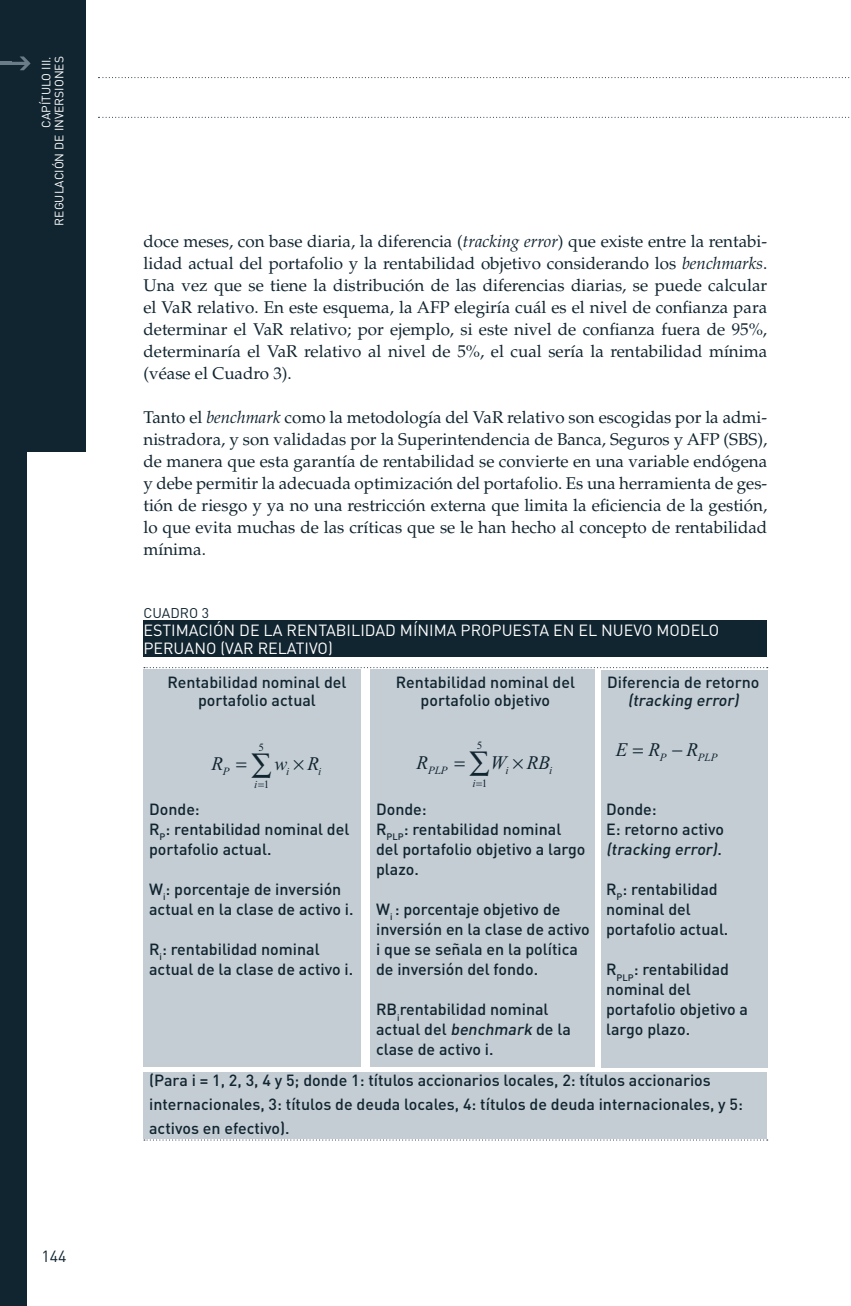
<style>
.page{position:relative;width:851px;height:1306px;background:#fff}
.page>*{position:absolute;margin:0;border:0;box-sizing:border-box;transform-origin:0 0}
.t1{font:italic 19.2px "Times New Roman";color:#112530}
.t2{font:17px/22px "Palatino";color:#112530;text-align:justify}
.t3{font:500 16px/20px "DIN";color:#112530}
.t4{font:16px "DIN";color:#fff}
.t5{font:italic 500 16px "DIN";color:#112530}
.t6{font:16px "DIN";color:#112530}
.t7{font:14px "DIN";color:#112530}
.t8{font:12px/13px "DIN";color:#fff;text-align:right}
.t9{font:italic 11.2px "Times New Roman";color:#112530}
.t10{font:11.2px "Times New Roman";color:#112530}
.s1{font-style:italic}
</style>
<div class="page">
<div style="left:0;top:0;width:86px;height:451px;background:#112530"></div>
<div style="left:0;top:359px;width:27px;height:946px;background:#112530"></div>
<svg style="left:0;top:56px;width:31px;height:14px"></svg>
<svg style="left:98px;top:117px;width:752px;height:1px"></svg>
<svg style="left:98px;top:77px;width:752px;height:1px"></svg>
<div style="left:143px;top:1072px;width:624px;height:66px;background:#c4cdd4"></div>
<div style="left:370px;top:669px;width:224px;height:397px;background:#c4cdd4"></div>
<div style="left:601px;top:669px;width:166px;height:398px;background:#c4cdd4"></div>
<div style="left:143px;top:669px;width:218px;height:397px;background:#c4cdd4"></div>
<div style="left:143px;top:620px;width:624px;height:36px;background:#112530"></div>
<svg style="left:144px;top:667px;width:624px;height:1px"></svg>
<svg style="left:144px;top:1139px;width:624px;height:1px"></svg>
<p class="t8" style="left:39px;top:225px;width:171px;rotate:-90deg">CAPÍTULO III .<br>REGULACIÓN DE INVERSIONES</p>
<p class="t6" style="left:41px;top:1246px;width:27px">144</p>
<p class="t2" style="left:143px;top:231px;width:625px">doce meses, con base diaria, la diferencia (<span class="s1">tracking error</span>) que existe entre la rentabi&shy;lidad actual del portafolio y la rentabilidad objetivo considerando los <span class="s1">benchmarks</span>.<br>Una vez que se tiene la distribución de las diferencias diarias, se puede calcular el VaR relativo. En este esquema, la AFP elegiría cuál es el nivel de confianza para determinar el VaR relativo; por ejemplo, si este nivel de confianza fuera de 95%, determinaría el VaR relativo al nivel de 5%, el cual sería la rentabilidad mínima (véase el Cuadro 3).</p>
<p class="t2" style="left:143px;top:407px;width:625px">Tanto el <span class="s1">benchmark</span> como la metodología del VaR relativo son escogidas por la admi&shy;nistradora, y son validadas por la Superintendencia de Banca, Seguros y AFP (SBS), de manera que esta garantía de rentabilidad se convierte en una variable endógena y debe permitir la adecuada optimización del portafolio. Es una herramienta de ges&shy;tión de riesgo y ya no una restricción externa que limita la eficiencia de la gestión, lo que evita muchas de las críticas que se le han hecho al concepto de rentabilidad mínima.</p>
<p class="t7" style="left:143px;top:603px;width:19px">CUAD</p>
<p class="t7" style="left:180px;top:603px;width:31px">RO 3</p>
<p class="t4" style="left:143px;top:619px;width:164px">ESTIMACIÓN DE LA RENTABILIDAD</p>
<p class="t4" style="left:400px;top:619px;width:102px">MÍNIMA PROPUESTA</p>
<p class="t4" style="left:553px;top:619px;width:59px">ENELNUE</p>
<p class="t4" style="left:633px;top:619px;width:87px">VO MODELO</p>
<p class="t4" style="left:143px;top:637px;width:41px">PERUAN</p>
<p class="t4" style="left:206px;top:637px;width:30px">O (VAR</p>
<p class="t4" style="left:258px;top:637px;width:20px">RELATI</p>
<p class="t4" style="left:309px;top:637px;width:25px">VO)</p>
<p class="t3" style="left:167px;top:673px;width:181px;line-height:18px;text-align:center">Rentabilidad nominal del portafolio actual</p>
<p class="t3" style="left:396px;top:673px;width:181px;line-height:18px;text-align:center">Rentabilidad nominal del portafolio objetivo</p>
<p class="t3" style="left:607px;top:672px;width:154px">Diferencia de retorno</p>
<p class="t5" style="left:628px;top:690px;width:116px">(tracking error)</p>
<p class="t10" style="left:259px;top:739px;width:7px">5</p>
<p class="t1" style="left:211px;top:750px;width:13px">R</p>
<p class="t1" style="left:274px;top:750px;width:46px">w R</p>
<p class="t9" style="left:223px;top:763px;width:8px">P</p>
<p class="t9" style="left:286px;top:763px;width:5px">i</p>
<p class="t9" style="left:318px;top:763px;width:5px">i</p>
<p class="t9" style="left:254px;top:777px;width:5px">i</p>
<p class="t10" style="left:264px;top:777px;width:7px">1</p>
<p class="t10" style="left:477px;top:738px;width:7px">5</p>
<p class="t1" style="left:417px;top:749px;width:13px">R</p>
<p class="t1" style="left:490px;top:749px;width:61px">W RB</p>
<p class="t9" style="left:428px;top:762px;width:21px">PLP</p>
<p class="t9" style="left:505px;top:762px;width:5px">i</p>
<p class="t9" style="left:549px;top:762px;width:5px">i</p>
<p class="t9" style="left:472px;top:775px;width:5px">i</p>
<p class="t10" style="left:482px;top:775px;width:7px">1</p>
<p class="t1" style="left:615px;top:736px;width:68px">E R−</p>
<p class="t9" style="left:660px;top:749px;width:8px">P</p>
<p class="t9" style="left:686px;top:749px;width:33px">P<sup>R</sup> LP</p>
<p class="t3" style="left:149px;top:798px;width:202px">Donde:<br>R<sub>P</sub>: rentabilidad nominal del portafolio actual.</p>
<p class="t3" style="left:149px;top:878px;width:206px">W<sub>i</sub>: porcentaje de inversión actual en la clase de activo i.</p>
<p class="t3" style="left:149px;top:938px;width:206px">R<sub>i</sub>: rentabilidad nominal actual de la clase de activo i.</p>
<p class="t3" style="left:606px;top:798px;width:119px">Donde:<br>E: retorno activo <span class="s1">(tracking error)</span>.</p>
<p class="t3" style="left:606px;top:878px;width:124px">R<sub>P</sub>: rentabilidad nominal del portafolio actual.</p>
<p class="t3" style="left:606px;top:958px;width:143px">R<sub>PLP</sub>: rentabilidad nominal del portafolio objetivo a largo plazo.</p>
<p class="t3" style="left:149px;top:1067px;width:595px;line-height:24px">(Para i = 1, 2, 3, 4 y 5; donde 1: títulos accionarios locales, 2: títulos accionarios internacionales, 3: títulos de deuda locales, 4: títulos de deuda internacionales, y 5: activos en efectivo).</p>
<p class="t3" style="left:376px;top:798px;width:211px">Donde:<br>R<sub>PLP</sub>: rentabilidad nominal del portafolio objetivo a largo plazo.</p>
<p class="t3" style="left:376px;top:898px;width:215px">W<sub>i</sub> : porcentaje objetivo de inversión en la clase de activo i que se señala en la política de inversión del fondo.</p>
<p class="t3" style="left:376px;top:998px;width:196px">RB<sub>i</sub>rentabilidad nominal actual del <span class="s1">benchmark</span> de la clase de activo i.</p>
</div>
